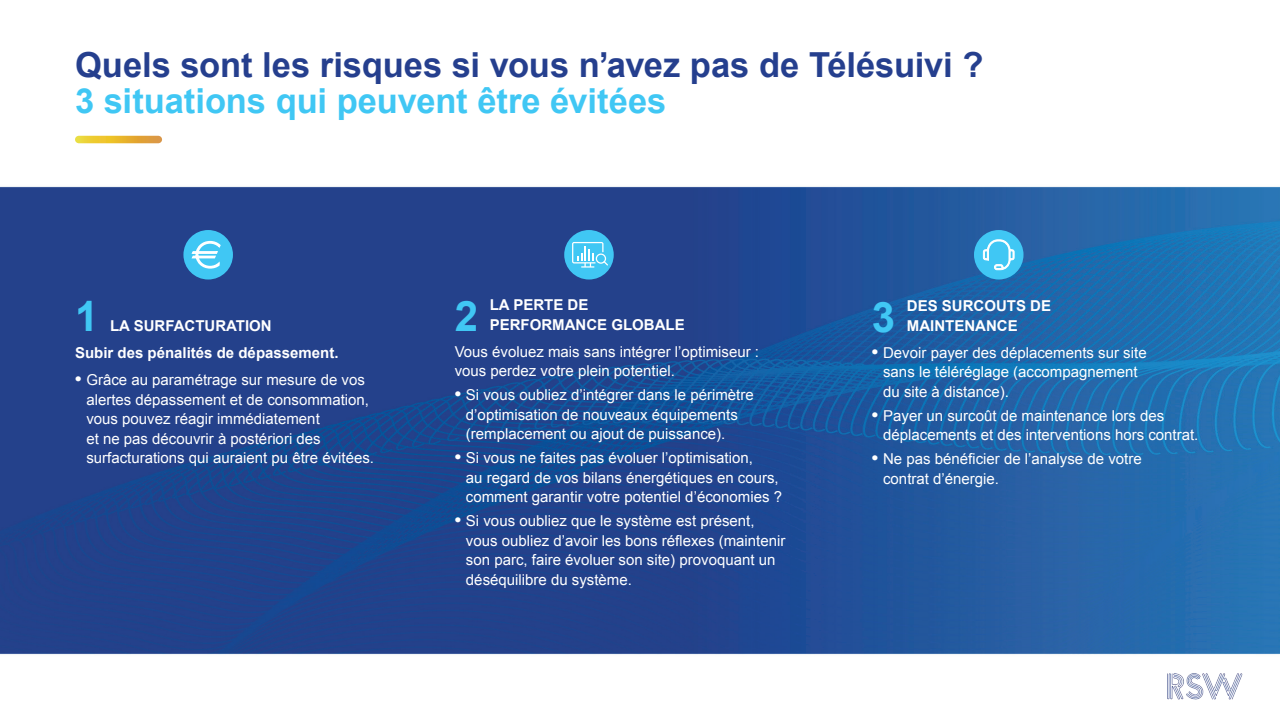
<style>
.page{position:relative;width:1280px;height:720px;background:#fff}
.page>*{position:absolute;margin:0;border:0;box-sizing:border-box;transform-origin:0 0}
.t1{font:700 42px "Arial";color:#40c7f4}
.t2{font:700 34.5px "Arial";letter-spacing:-.005em;color:#253f8e}
.t3{font:700 34.5px "Arial";letter-spacing:-.005em;color:#40c7f4}
.t4{font:15px/19.5px "Arial";color:#fff}
.t5{font:700 15px/19.5px "Arial";color:#fff}
.s1{font-weight:700;font-size:18px}
</style>
<div class="page">
<img style="left:0;top:135px;width:1279px;height:520px">
<img style="left:1167px;top:673px;width:76px;height:27px">
<svg style="left:75px;top:136px;width:87px;height:7px"></svg>
<div style="left:183px;top:230px;width:50px;height:50px;background:#40c7f4;border-radius:50%"></div>
<svg style="left:191px;top:240px;width:30px;height:29px"></svg>
<div style="left:564px;top:230px;width:50px;height:50px;background:#40c7f4;border-radius:50%"></div>
<svg style="left:572px;top:242px;width:36px;height:26px"></svg>
<div style="left:974px;top:230px;width:49px;height:50px;background:#40c7f4;border-radius:50%"></div>
<svg style="left:983px;top:240px;width:31px;height:30px"></svg>
<h2 class="t2" style="left:75px;top:42px;width:910px">Quels sont les risques si vous n’avez pas de Télésuivi ?</h2>
<h2 class="t3" style="left:75px;top:78px;width:593px">3 situations qui peuvent être évitées</h2>
<h1 class="t1" style="left:75px;top:289px;width:25px">1</h1>
<p class="t5" style="left:75px;top:313px;width:265px;line-height:27px;text-indent:35px">LA SURFACTURATION<br>Subir des pénalités de dépassement.</p>
<p class="t4" style="left:86px;top:370px;width:289px;text-indent:-11px"><span class="s1">•</span> Grâce au paramétrage sur mesure de vos alertes dépassement et de consommation, vous pouvez réagir immédiatement<br>et ne pas découvrir à postériori des surfacturations qui auraient pu être évitées.</p>
<h1 class="t1" style="left:454px;top:289px;width:25px">2</h1>
<p class="t5" style="left:490px;top:296px;width:196px">LA PERTE DE<br>PERFORMANCE GLOBALE</p>
<p class="t4" style="left:455px;top:342px;width:306px">Vous évoluez mais sans intégrer l’optimiseur : vous perdez votre plein potentiel.</p>
<p class="t4" style="left:466px;top:385px;width:289px;text-indent:-11px"><span class="s1">•</span> Si vous oubliez d’intégrer dans le périmètre d’optimisation de nouveaux équipements (remplacement ou ajout de puissance).</p>
<p class="t4" style="left:466px;top:448px;width:317px;text-indent:-11px"><span class="s1">•</span> Si vous ne faites pas évoluer l’optimisation,<br>au regard de vos bilans énergétiques en cours, comment garantir votre potentiel d’économies ?</p>
<p class="t4" style="left:466px;top:511px;width:321px;text-indent:-11px"><span class="s1">•</span> Si vous oubliez que le système est présent, vous oubliez d’avoir les bons réflexes (maintenir son parc, faire évoluer son site) provoquant un déséquilibre du système.</p>
<h1 class="t1" style="left:872px;top:290px;width:25px">3</h1>
<p class="t5" style="left:907px;top:297px;width:146px">DES SURCOUTS DE<br>MAINTENANCE</p>
<p class="t4" style="left:883px;top:343px;width:265px;text-indent:-11px"><span class="s1">•</span> Devoir payer des déplacements sur site sans le téléréglage (accompagnement du site à distance).</p>
<p class="t4" style="left:883px;top:406px;width:317px;text-indent:-11px"><span class="s1">•</span> Payer un surcoût de maintenance lors des déplacements et des interventions hors contrat.</p>
<p class="t4" style="left:883px;top:449px;width:260px;text-indent:-11px"><span class="s1">•</span> Ne pas bénéficier de l’analyse de votre contrat d’énergie.</p>
</div>
